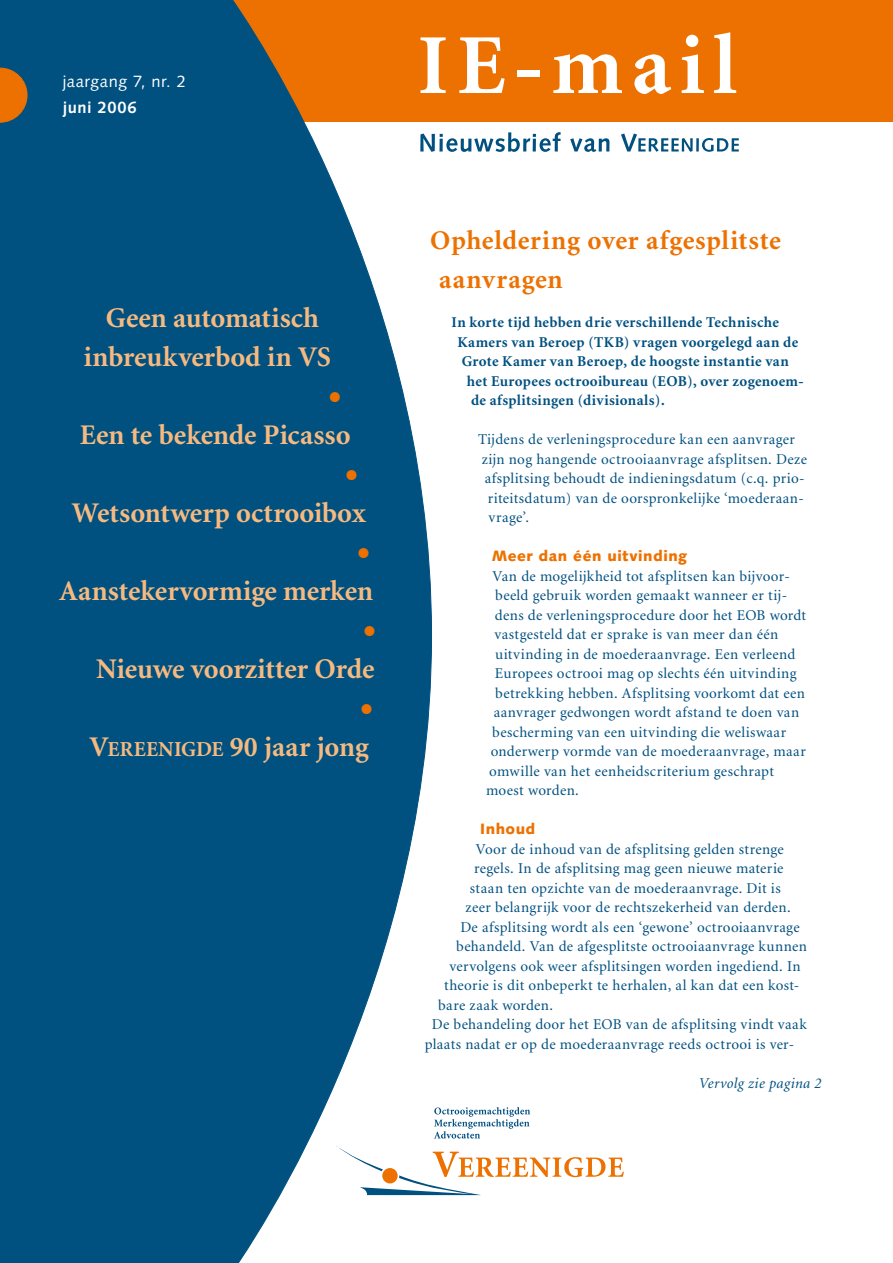
<style>
.page{position:relative;width:893px;height:1263px;background:#fff}
.page>*{position:absolute;margin:0;border:0;box-sizing:border-box;transform-origin:0 0}
.t1{font:700 85.5px "Minion";letter-spacing:.1em;color:#fff}
.t2{font:700 42px "Minion";color:#ed7100}
.t3{font:700 28.5px/39px "Minion";color:#f6ba80;text-align:center}
.t4{font:700 27px/39px "Minion";letter-spacing:.03em;color:#ed7100}
.t5{font:16.5px "Syntax";letter-spacing:.025em;color:#fff}
.t6{font:700 16.5px "Syntax";letter-spacing:.03em;color:#fff}
.t7{font:15px "Minion";letter-spacing:.025em;color:#005080}
.t8{font:700 15px "Minion";letter-spacing:.02em;color:#005080}
.t9{font:900 15px "Syntax";letter-spacing:.035em;color:#ed7100}
.t10{font:italic 15px "Minion";letter-spacing:.02em;color:#005080}
.s1{font-size:21.3px}
</style>
<div class="page">
<div style="left:206px;top:0;width:687px;height:122px;background:#ed7100"></div>
<svg style="left:0;top:0;width:432px;height:1263px;background:#236388"></svg>
<svg style="left:420px;top:132px;width:319px;height:20px"></svg>
<svg style="left:0;top:68px;width:27px;height:54px"></svg>
<svg style="left:434px;top:1107px;width:96px;height:31px"></svg>
<svg style="left:335px;top:1145px;width:289px;height:50px"></svg>
<p class="t5" style="left:63px;top:72px;width:125px">jaargang 7, nr. 2</p>
<p class="t6" style="left:63px;top:97px;width:76px">juni 2006</p>
<h3 class="t3" style="left:84px;top:299px;width:249px">Geen automatisch inbreukverbod in VS</h3>
<h2 class="t2" style="left:329px;top:376px;width:14px">•</h2>
<h3 class="t3" style="left:80px;top:416px;width:272px">Een te bekende Picasso</h3>
<h2 class="t2" style="left:345px;top:454px;width:14px">•</h2>
<h3 class="t3" style="left:72px;top:494px;width:295px">Wetsontwerp octrooibox</h3>
<h2 class="t2" style="left:357px;top:532px;width:14px">•</h2>
<h3 class="t3" style="left:59px;top:572px;width:315px">Aanstekervormige merken</h3>
<h2 class="t2" style="left:363px;top:610px;width:14px">•</h2>
<h3 class="t3" style="left:96px;top:650px;width:280px">Nieuwe voorzitter Orde</h3>
<h2 class="t2" style="left:360px;top:688px;width:14px">•</h2>
<h3 class="t3" style="left:89px;top:728px;width:281px">V<span class="s1">ereenigde</span> 90 jaar jong</h3>
<h1 class="t1" style="left:418px;top:22px;width:321px">IE-mail</h1>
<h3 class="t4" style="left:439px;top:222px;width:343px;text-indent:-9px">Opheldering over afgesplitste aanvragen</h3>
<p class="t8" style="left:451px;top:315px;width:329px">In korte tijd hebben drie verschillende Technische</p>
<p class="t8" style="left:458px;top:334px;width:342px">Kamers van Beroep (TKB) vragen voorgelegd aan de</p>
<p class="t8" style="left:462px;top:354px;width:329px">Grote Kamer van Beroep, de hoogste instantie van</p>
<p class="t8" style="left:467px;top:373px;width:338px">het Europees octrooibureau (EOB), over zogenoem-</p>
<p class="t8" style="left:471px;top:393px;width:195px">de afsplitsingen (divisionals).</p>
<p class="t7" style="left:478px;top:432px;width:319px">Tijdens de verleningsprocedure kan een aanvrager</p>
<p class="t7" style="left:482px;top:451px;width:327px">zijn nog hangende octrooiaanvrage afsplitsen. Deze</p>
<p class="t7" style="left:485px;top:471px;width:322px">afsplitsing behoudt de indieningsdatum (c.q. prio-</p>
<p class="t7" style="left:488px;top:490px;width:318px">riteitsdatum) van de oorspronkelijke ‘moederaan-</p>
<p class="t7" style="left:489px;top:510px;width:42px">vrage’.</p>
<p class="t9" style="left:492px;top:547px;width:197px">Meer dan één uitvinding</p>
<p class="t7" style="left:492px;top:568px;width:299px">Van de mogelijkheid tot afsplitsen kan bijvoor-</p>
<p class="t7" style="left:495px;top:588px;width:293px">beeld gebruik worden gemaakt wanneer er tij-</p>
<p class="t7" style="left:495px;top:607px;width:313px">dens de verleningsprocedure door het EOB wordt</p>
<p class="t7" style="left:495px;top:627px;width:285px">vastgesteld dat er sprake is van meer dan één</p>
<p class="t7" style="left:495px;top:646px;width:302px">uitvinding in de moederaanvrage. Een verleend</p>
<p class="t7" style="left:495px;top:666px;width:303px">Europees octrooi mag op slechts één uitvinding</p>
<p class="t7" style="left:495px;top:685px;width:311px">betrekking hebben. Afsplitsing voorkomt dat een</p>
<p class="t7" style="left:494px;top:705px;width:307px">aanvrager gedwongen wordt afstand te doen van</p>
<p class="t7" style="left:492px;top:724px;width:295px">bescherming van een uitvinding die weliswaar</p>
<p class="t7" style="left:491px;top:744px;width:317px">onderwerp vormde van de moederaanvrage, maar</p>
<p class="t7" style="left:489px;top:763px;width:286px">omwille van het eenheidscriterium geschrapt</p>
<p class="t7" style="left:486px;top:783px;width:94px">moest worden.</p>
<p class="t9" style="left:480px;top:820px;width:57px">Inhoud</p>
<p class="t7" style="left:476px;top:841px;width:309px">Voor de inhoud van de afsplitsing gelden strenge</p>
<p class="t7" style="left:474px;top:861px;width:311px">regels. In de afsplitsing mag geen nieuwe materie</p>
<p class="t7" style="left:470px;top:880px;width:312px">staan ten opzichte van de moederaanvrage. Dit is</p>
<p class="t7" style="left:465px;top:900px;width:327px">zeer belangrijk voor de rechtszekerheid van derden.</p>
<p class="t7" style="left:460px;top:919px;width:341px">De afsplitsing wordt als een ‘gewone’ octrooiaanvrage</p>
<p class="t7" style="left:456px;top:939px;width:352px">behandeld. Van de afgesplitste octrooiaanvrage kunnen</p>
<p class="t7" style="left:450px;top:958px;width:353px">vervolgens ook weer afsplitsingen worden ingediend. In</p>
<p class="t7" style="left:444px;top:978px;width:357px">theorie is dit onbeperkt te herhalen, al kan dat een kost-</p>
<p class="t7" style="left:438px;top:997px;width:116px">bare zaak worden.</p>
<p class="t7" style="left:432px;top:1017px;width:377px">De behandeling door het EOB van de afsplitsing vindt vaak</p>
<p class="t7" style="left:425px;top:1036px;width:371px">plaats nadat er op de moederaanvrage reeds octrooi is ver-</p>
<p class="t10" style="left:699px;top:1075px;width:124px">Vervolg zie pagina 2</p>
</div>
